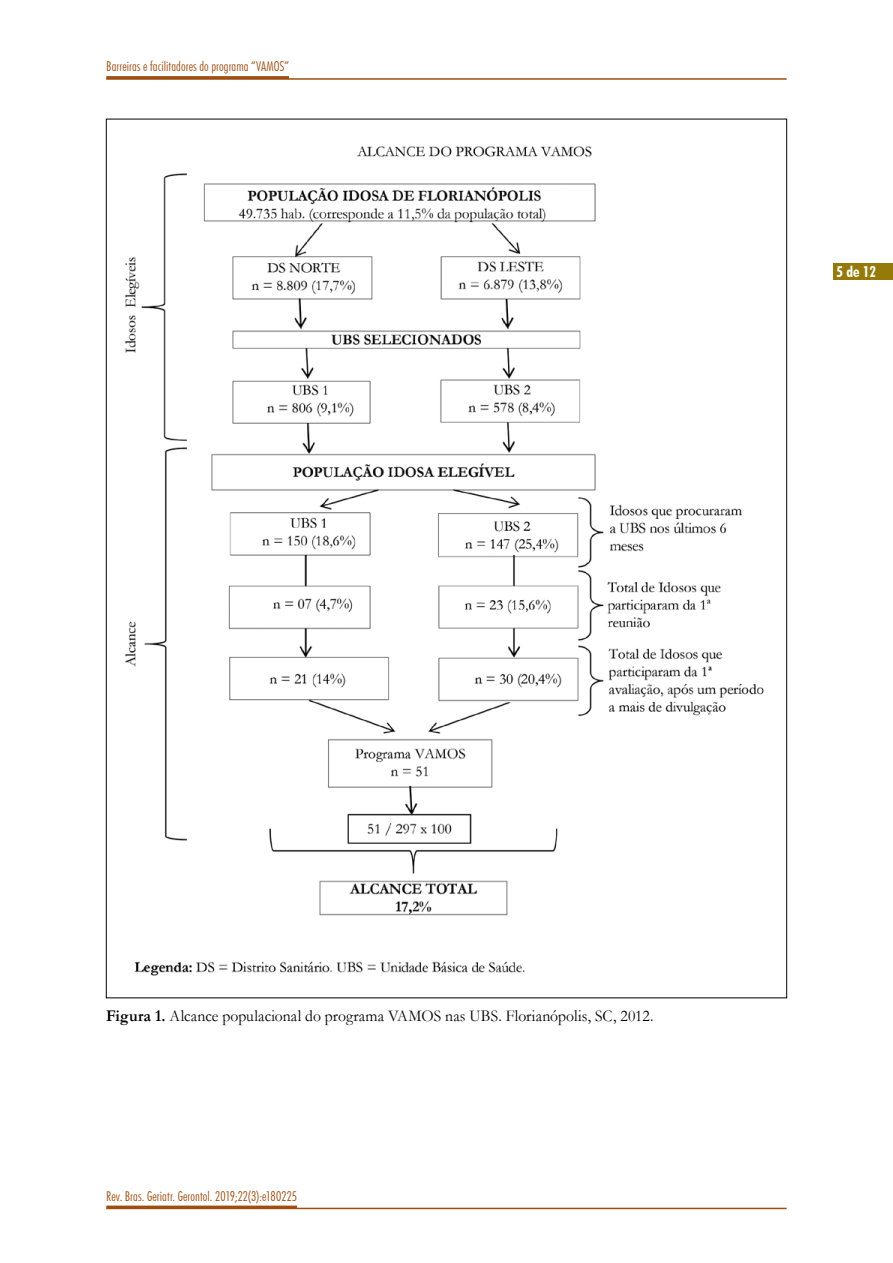
<style>
.page{position:relative;width:893px;height:1263px;background:#fff}
.page>*{position:absolute;margin:0;border:0;box-sizing:border-box;transform-origin:0 0}
.t1{font:16.5px "Garamond";letter-spacing:.005em;color:#000;scale:.95 1}
.t2{font:700 condensed 15px "Futura BT";color:#fff}
.t3{font:300 condensed 13.5px "Futura BT";letter-spacing:.005em;color:#9e4e11}
.s1{font-weight:700}
</style>
<div class="page">
<div style="left:833px;top:263px;width:60px;height:17px;background:#957909"></div>
<hr style="left:106px;top:78px;width:681px;height:2px;background:#9e4e11">
<hr style="left:106px;top:76px;width:183px;height:3px;background:#9e4e11">
<hr style="left:106px;top:1208px;width:681px;height:1px;background:#9e4e11">
<hr style="left:106px;top:1205px;width:191px;height:3px;background:#9e4e11">
<img style="left:125px;top:146px;width:639px;height:830px">
<p class="t3" style="left:106px;top:58px;width:184px">Barreiras e facilitadores do programa “VAMOS”</p>
<p class="t2" style="left:836px;top:262px;width:41px">5 de 12</p>
<p class="t1" style="left:106px;top:1004px;width:578px"><span class="s1">Figura 1.</span> Alcance populacional do programa VAMOS nas UBS. Florianópolis, SC, 2012.</p>
<p class="t3" style="left:106px;top:1188px;width:192px">Rev. Bras. Geriatr. Gerontol. 2019;22(3):e180225</p>
</div>
